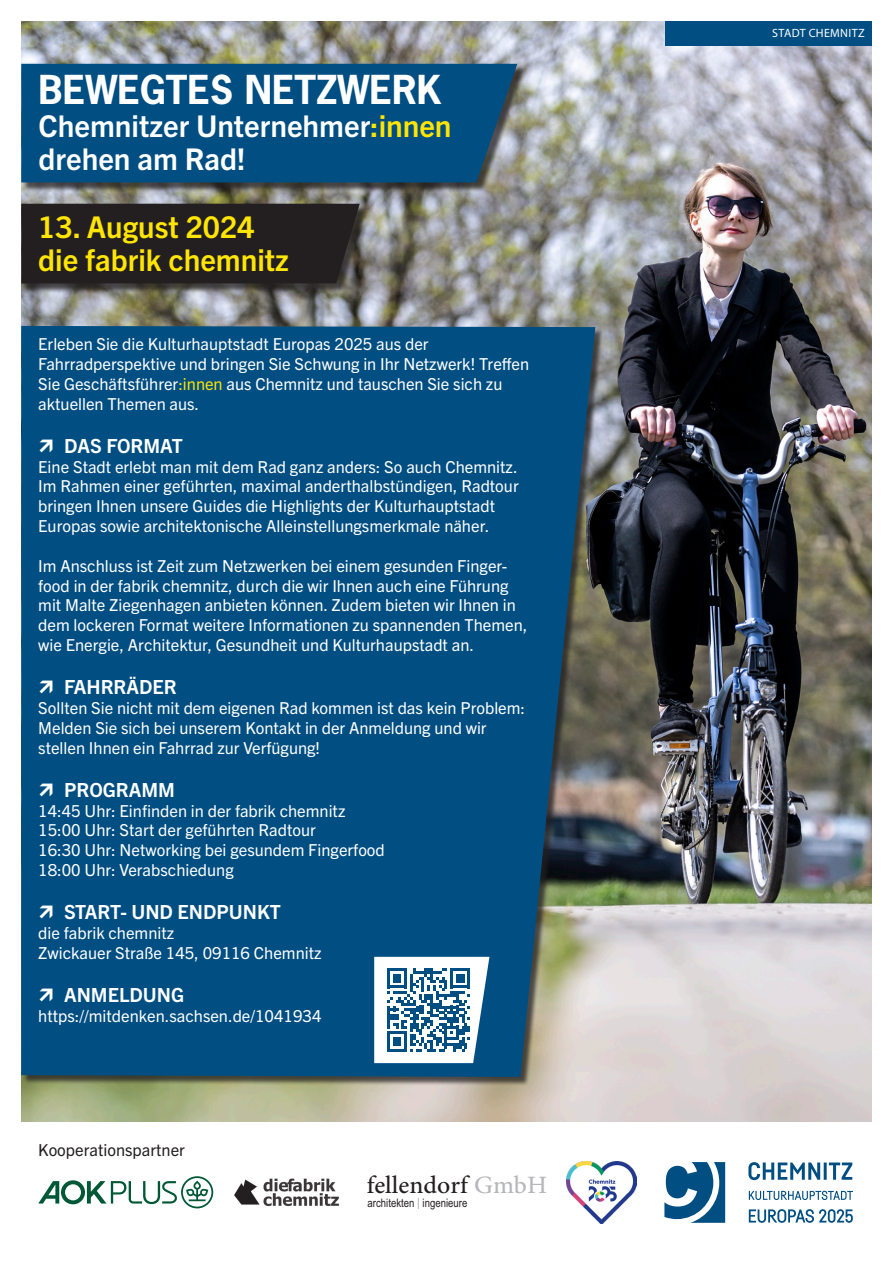
<style>
.page{position:relative;width:893px;height:1263px;background:#fff}
.page>*{position:absolute;margin:0;border:0;box-sizing:border-box;transform-origin:0 0}
.t1{font:700 37.5px "News Gothic Std";color:#fff}
.t2{font:34.95px "Adobe Arabic";color:#231f20}
.t3{font:700 30px/33px "Trade Gothic Next LT Pro";color:#fff}
.t4{font:700 30px "Trade Gothic Next LT Pro";color:#ffe501}
.t5{font:700 19.5px "Trade Gothic Next LT Pro";color:#fff}
.t6{font:16.5px/19.8px "Trade Gothic Next LT Pro";color:#fff}
.t7{font:16.5px "Trade Gothic Next LT Pro";color:#231f20}
.t8{font:12px "Myriad Pro";letter-spacing:.03em;color:#fff}
.t9{font:11.7px "Arial Narrow";color:#231f20}
.s1{color:#ffe501}
.s2{color:#b6b7bb}
</style>
<div class="page">
<svg style="left:664px;top:1162px;width:61px;height:61px"></svg>
<svg style="left:749px;top:1209px;width:104px;height:14px"></svg>
<svg style="left:748px;top:1162px;width:104px;height:18px"></svg>
<svg style="left:749px;top:1191px;width:104px;height:9px"></svg>
<svg style="left:38px;top:1176px;width:175px;height:32px"></svg>
<img style="left:234px;top:1178px;width:105px;height:28px">
<img style="left:566px;top:1161px;width:70px;height:62px">
<img style="left:21px;top:21px;width:851px;height:1101px">
<div style="left:22px;top:205px;width:347px;height:88px;background:#231f20;opacity:.75"></div>
<div style="left:21px;top:204px;width:339px;height:79px;background:#231f20"></div>
<div style="left:22px;top:65px;width:504px;height:127px;background:#231f20;opacity:.75"></div>
<div style="left:21px;top:64px;width:496px;height:118px;background:#004e82"></div>
<div style="left:22px;top:327px;width:583px;height:759px;background:#231f20;opacity:.75"></div>
<svg style="left:21px;top:326px;width:574px;height:751px;background:#085180"></svg>
<svg style="left:374px;top:957px;width:115px;height:106px"></svg>
<div style="left:665px;top:21px;width:207px;height:24px;background:#004e82"></div>
<svg style="left:40px;top:439px;width:13px;height:13px"></svg>
<svg style="left:40px;top:680px;width:13px;height:13px"></svg>
<svg style="left:40px;top:783px;width:13px;height:13px"></svg>
<svg style="left:40px;top:905px;width:13px;height:13px"></svg>
<svg style="left:40px;top:988px;width:13px;height:13px"></svg>
<p class="t1" style="left:39px;top:65px;width:405px">BEWEGTES NETZWERK</p>
<p class="t3" style="left:39px;top:107px;width:414px">Chemnitzer Unternehmer<span class="s1">:innen </span>drehen am Rad!</p>
<p class="t4" style="left:38px;top:206px;width:218px">13. August 2024</p>
<p class="t4" style="left:38px;top:239px;width:252px">die fabrik chemnitz</p>
<p class="t6" style="left:38px;top:333px;width:492px">Erleben Sie die Kulturhauptstadt Europas 2025 aus der Fahrradperspektive und bringen Sie Schwung in Ihr Netzwerk! Treffen Sie Geschäftsführer<span class="s1">:innen</span> aus Chemnitz und tauschen Sie sich zu aktuellen Themen aus.</p>
<p class="t5" style="left:64px;top:432px;width:120px">DAS FORMAT</p>
<p class="t6" style="left:38px;top:456px;width:482px">Eine Stadt erlebt man mit dem Rad ganz anders: So auch Chemnitz.<br>Im Rahmen einer geführten, maximal anderthalbstündigen, Radtour bringen Ihnen unsere Guides die Highlights der Kulturhauptstadt Europas sowie architektonische Alleinstellungsmerkmale näher.</p>
<p class="t6" style="left:38px;top:555px;width:491px">Im Anschluss ist Zeit zum Netzwerken bei einem gesunden Finger&shy;food in der fabrik chemnitz, durch die wir Ihnen auch eine Führung mit Malte Ziegenhagen anbieten können. Zudem bieten wir Ihnen in dem lockeren Format weitere Informationen zu spannenden Themen, wie Energie, Architektur, Gesundheit und Kulturhaupstadt an.</p>
<p class="t5" style="left:64px;top:673px;width:114px">FAHRRÄDER</p>
<p class="t6" style="left:38px;top:697px;width:488px">Sollten Sie nicht mit dem eigenen Rad kommen ist das kein Problem:<br>Melden Sie sich bei unserem Kontakt in der Anmeldung und wir stellen Ihnen ein Fahrrad zur Verfügung!</p>
<p class="t5" style="left:64px;top:776px;width:112px">PROGRAMM</p>
<p class="t6" style="left:38px;top:799px;width:309px">14:45 Uhr: Einfinden in der fabrik chemnitz</p>
<p class="t6" style="left:38px;top:819px;width:279px">15:00 Uhr: Start der geführten Radtour</p>
<p class="t6" style="left:38px;top:839px;width:348px">16:30 Uhr: Networking bei gesundem Fingerfood</p>
<p class="t6" style="left:38px;top:859px;width:197px">18:00 Uhr: Verabschiedung</p>
<p class="t5" style="left:64px;top:898px;width:218px">START- UND ENDPUNKT</p>
<p class="t6" style="left:38px;top:922px;width:137px">die fabrik chemnitz</p>
<p class="t6" style="left:38px;top:942px;width:285px">Zwickauer Straße 145, 09116 Chemnitz</p>
<p class="t5" style="left:64px;top:981px;width:122px">ANMELDUNG</p>
<p class="t6" style="left:38px;top:1005px;width:285px">https://mitdenken.sachsen.de/1041934</p>
<p class="t7" style="left:38px;top:1138px;width:148px">Kooperationspartner</p>
<p class="t2" style="left:367px;top:1161px;width:182px">fellendorf <span class="s2">GmbH</span></p>
<p class="t9" style="left:368px;top:1194px;width:101px">architekten ingenieure</p>
<p class="t8" style="left:772px;top:26px;width:94px">STADT CHEMNITZ</p>
</div>
